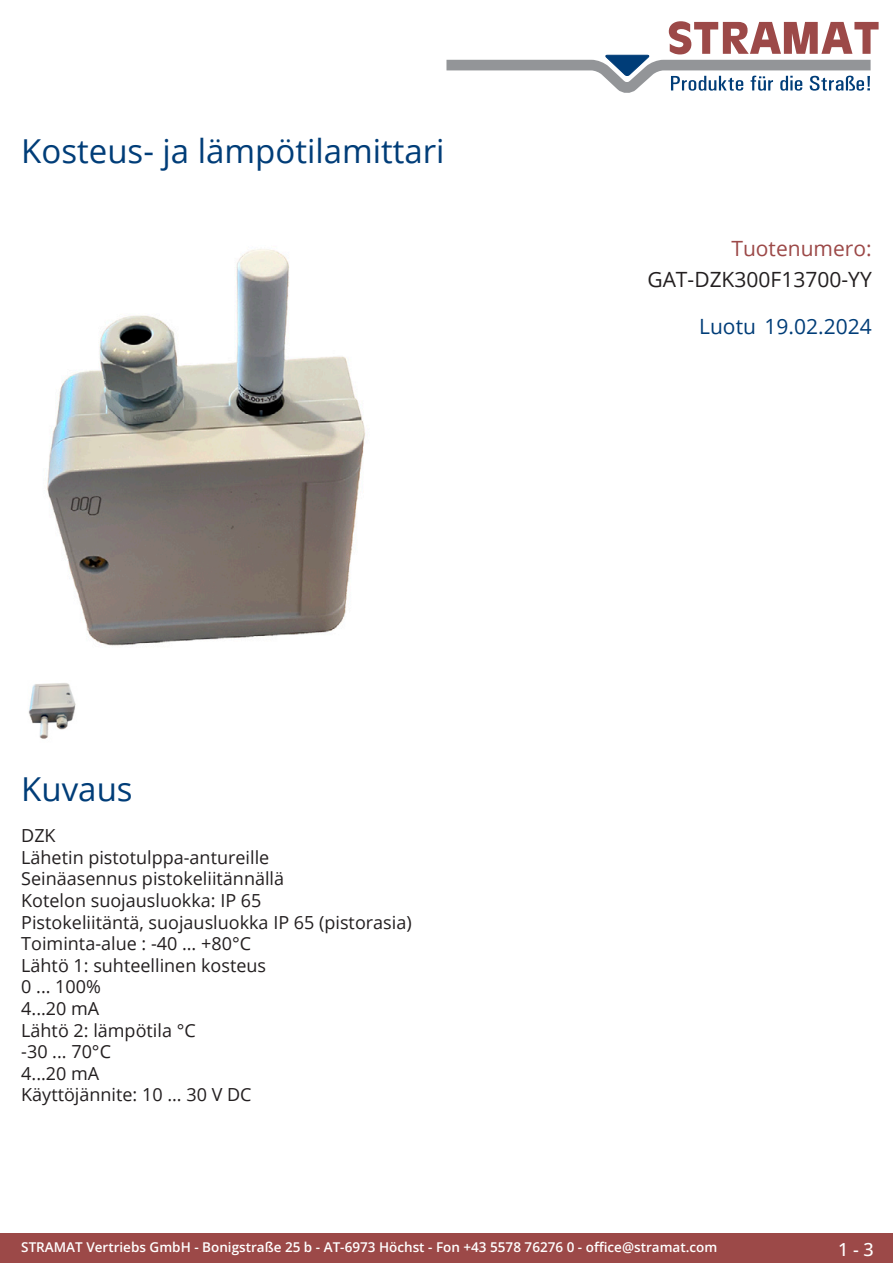
<style>
.page{position:relative;width:893px;height:1263px;background:#fff}
.page>*{position:absolute;margin:0;border:0;box-sizing:border-box;transform-origin:0 0}
.Produkttitel{font:33px "Open Sans";color:#003d78}
.TechDaten_Inhalt{font:21px "Open Sans";color:#231f20}
.Erstellungsdatum{font:21px "Open Sans";color:#003d78}
.TechDaten_Überschrif{font:21px "Open Sans";color:#9c4948}
.Beschreibung_Text{font:18px/21.6px "Open Sans";color:#231f20}
.t1{font:500 18px "Open Sans";color:#fff}
.t2{font:600 13.5px "Open Sans";color:#fff}
</style>
<div class="page">
<div style="left:0;top:1233px;width:893px;height:30px;background:#9c4948"></div>
<svg style="left:446px;top:21px;width:433px;height:72px"></svg>
<img style="left:47px;top:249px;width:318px;height:397px">
<img style="left:28px;top:683px;width:48px;height:56px">
<p class="Produkttitel" style="left:21px;top:128px;width:425px">Kosteus- ja lämpötilamittari</p>
<p class="Produkttitel" style="left:21px;top:766px;width:113px">Kuvaus</p>
<p class="Beschreibung_Text" style="left:21px;top:824px;width:392px">DZK<br>Lähetin pistotulppa-antureille<br>Seinäasennus pistokeliitännällä<br>Kotelon suojausluokka: IP 65<br>Pistokeliitäntä, suojausluokka IP 65 (pistorasia)<br>Toiminta-alue : -40 ... +80°C<br>Lähtö 1: suhteellinen kosteus<br>0 ... 100%<br>4...20 mA<br>Lähtö 2: lämpötila °C<br>-30 ... 70°C<br>4...20 mA<br>Käyttöjännite: 10 ... 30 V DC</p>
<p class="TechDaten_Überschrif" style="left:731px;top:234px;width:142px">Tuotenumero:</p>
<p class="TechDaten_Inhalt" style="left:647px;top:265px;width:226px">GAT-DZK300F13700-YY</p>
<p class="Erstellungsdatum" style="left:699px;top:312px;width:174px">Luotu 19.02.2024</p>
<p class="t2" style="left:21px;top:1238px;width:698px">STRAMAT Vertriebs GmbH - Bonigstraße 25 b - AT-6973 Höchst - Fon +43 5578 76276 0 - office@stramat.com</p>
<p class="t1" style="left:838px;top:1237px;width:37px">1 - 3</p>
</div>
